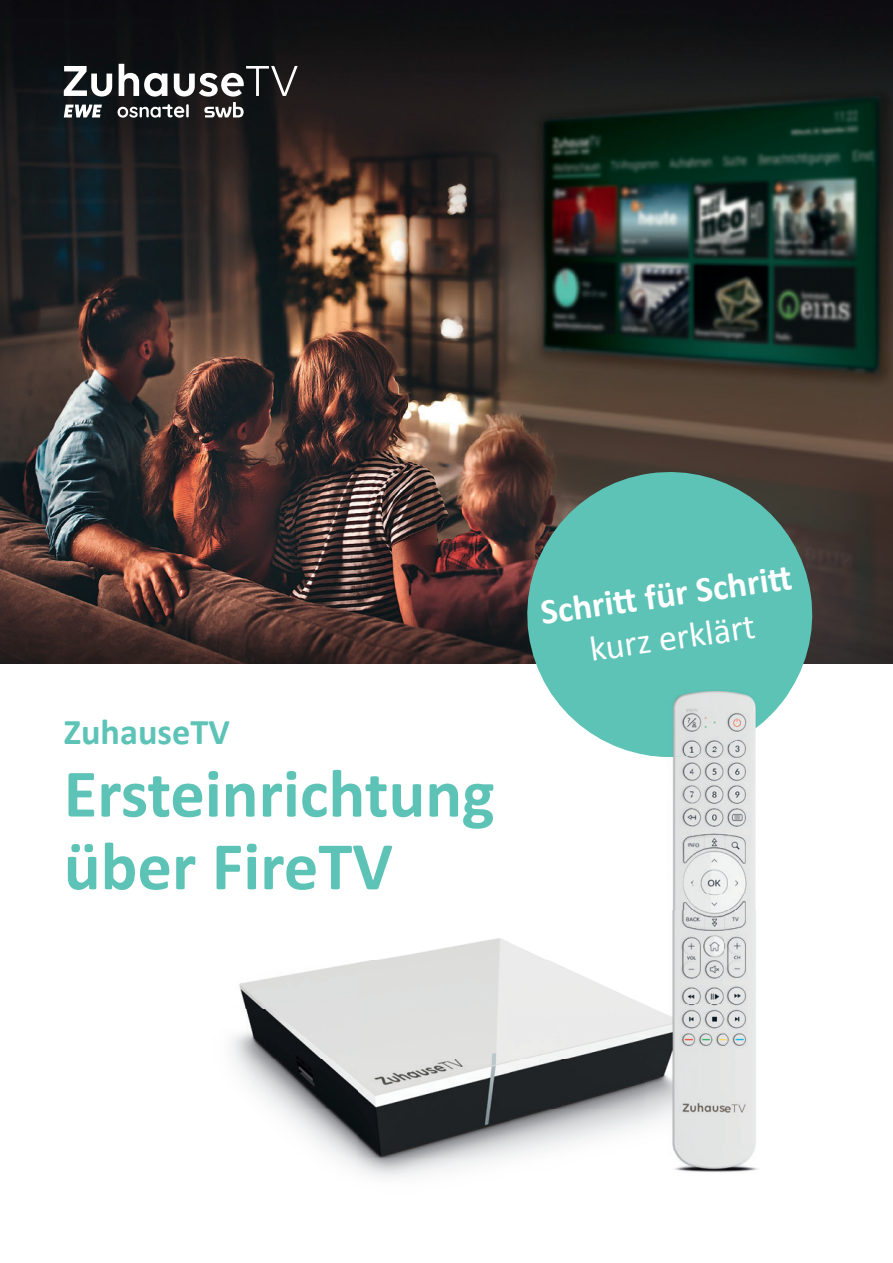
<style>
.page{position:relative;width:893px;height:1263px;background:#fff}
.page>*{position:absolute;margin:0;border:0;box-sizing:border-box;transform-origin:0 0}
.t1{font:700 68.55px/72.6px "Calibri";color:#5cc3b6}
.t2{font:700 36.3px "Calibri";color:#5cc3b6}
.t3{font:700 36px "Calibri";color:#fff}
.t4{font:36px "Calibri";color:#fff}
</style>
<div class="page">
<img style="left:0;top:0;width:893px;height:663px">
<svg style="left:64px;top:66px;width:48px;height:30px"></svg>
<svg style="left:64px;top:105px;width:38px;height:12px"></svg>
<svg style="left:118px;top:64px;width:180px;height:54px"></svg>
<img style="left:232px;top:938px;width:413px;height:221px">
<svg style="left:518px;top:462px;width:304px;height:293px;background:#67ada2"></svg>
<img style="left:692px;top:757px;width:64px;height:154px">
<img style="left:672px;top:757px;width:20px;height:154px">
<img style="left:645px;top:911px;width:111px;height:240px">
<img style="left:645px;top:678px;width:142px;height:79px">
<img style="left:674px;top:1151px;width:84px;height:22px">
<p class="t2" style="left:64px;top:706px;width:168px">ZuhauseTV</p>
<p class="t1" style="left:64px;top:755px;width:432px">Ersteinrichtung über FireTV</p>
<p class="t3" style="left:537px;top:587px;width:243px;rotate:-8deg">Schritt für Schritt</p>
<p class="t4" style="left:587px;top:627px;width:168px;rotate:-8deg">kurz erklärt</p>
</div>
